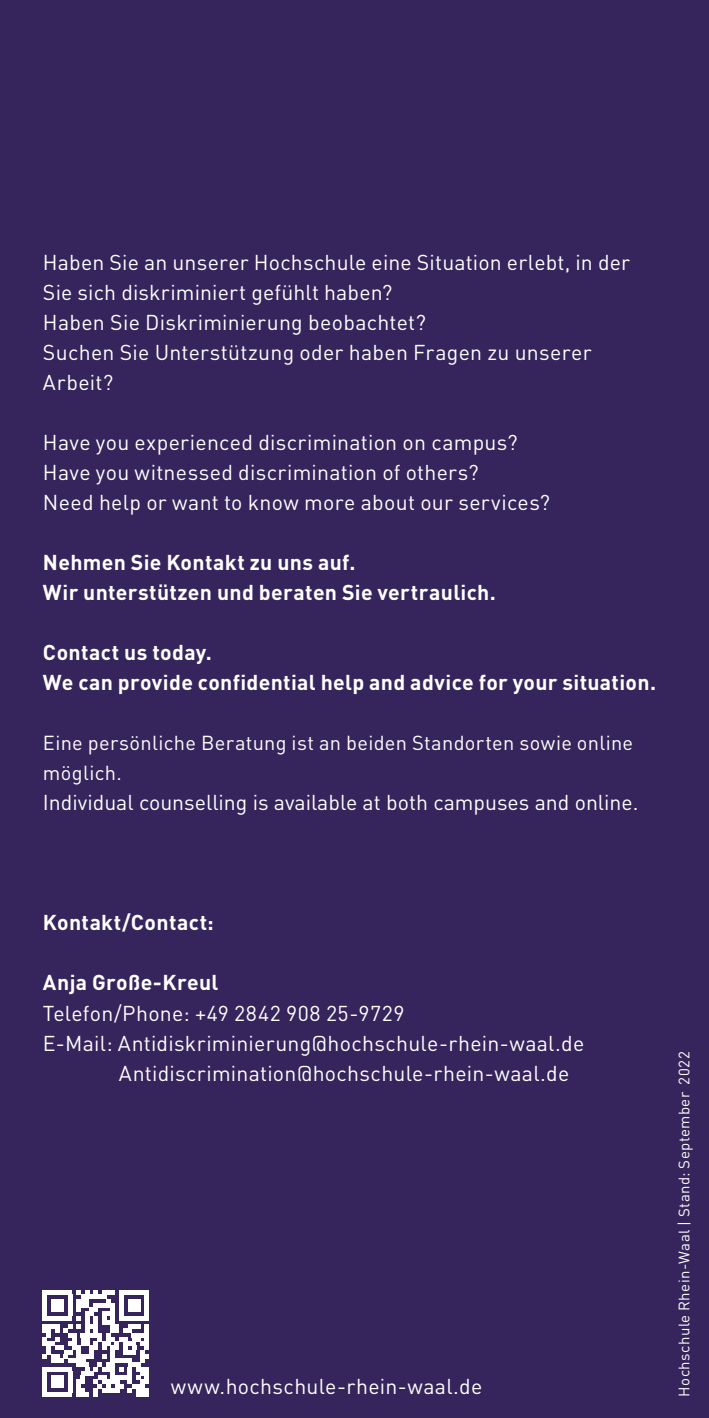
<style>
.page{position:relative;width:709px;height:1418px;background:#fff}
.page>*{position:absolute;margin:0;border:0;box-sizing:border-box;transform-origin:0 0}
.t1{font:21.25px/30px "DINOT";letter-spacing:.01em;color:#fff}
.t2{font:700 21.25px/30px "DINOT";letter-spacing:.015em;color:#fff}
.t3{font:20px/30px "DINOT";letter-spacing:.015em;color:#fff}
.t4{font:15px "DINOT";letter-spacing:.025em;color:#fff}
</style>
<div class="page">
<div style="left:0;top:0;width:709px;height:1417px;background:#35255c"></div>
<svg style="left:43px;top:1290px;width:106px;height:106px"></svg>
<hr style="left:43px;top:1392px;width:29px;height:4px;background:#fff">
<div style="left:51px;top:1375px;width:13px;height:13px;background:#fff"></div>
<p class="t1" style="left:43px;top:247px;width:588px">Haben Sie an unserer Hochschule eine Situation erlebt, in der Sie sich diskriminiert gefühlt haben?<br>Haben Sie Diskriminierung beobachtet?<br>Suchen Sie Unterstützung oder haben Fragen zu unserer Arbeit?</p>
<p class="t1" style="left:43px;top:427px;width:508px">Have you experienced discrimination on campus?<br>Have you witnessed discrimination of others?<br>Need help or want to know more about our services?</p>
<p class="t2" style="left:43px;top:547px;width:454px">Nehmen Sie Kontakt zu uns auf.<br>Wir unterstützen und beraten Sie vertraulich.</p>
<p class="t2" style="left:43px;top:637px;width:614px">Contact us today.<br>We can provide confidential help and advice for your situation.</p>
<p class="t3" style="left:43px;top:727px;width:591px">Eine persönliche Beratung ist an beiden Standorten sowie online möglich.</p>
<p class="t1" style="left:43px;top:787px;width:597px">Individual counselling is available at both campuses and online.</p>
<p class="t2" style="left:43px;top:907px;width:172px">Kontakt/Contact:</p>
<p class="t2" style="left:43px;top:967px;width:177px">Anja Große-Kreul</p>
<p class="t1" style="left:43px;top:997px;width:363px">Telefon/Phone: +49 2842 908 25-9729</p>
<p class="t1" style="left:43px;top:1027px;width:543px">E-Mail: Antidiskriminierung@hochschule-rhein-waal.de</p>
<p class="t1" style="left:119px;top:1057px;width:452px">Antidiscrimination@hochschule-rhein-waal.de</p>
<p class="t1" style="left:171px;top:1371px;width:313px">www.hochschule-rhein-waal.de</p>
<p class="t4" style="left:674px;top:1396px;width:347px;rotate:-90deg">Hochschule Rhein-Waal | Stand: September 2022</p>
</div>
